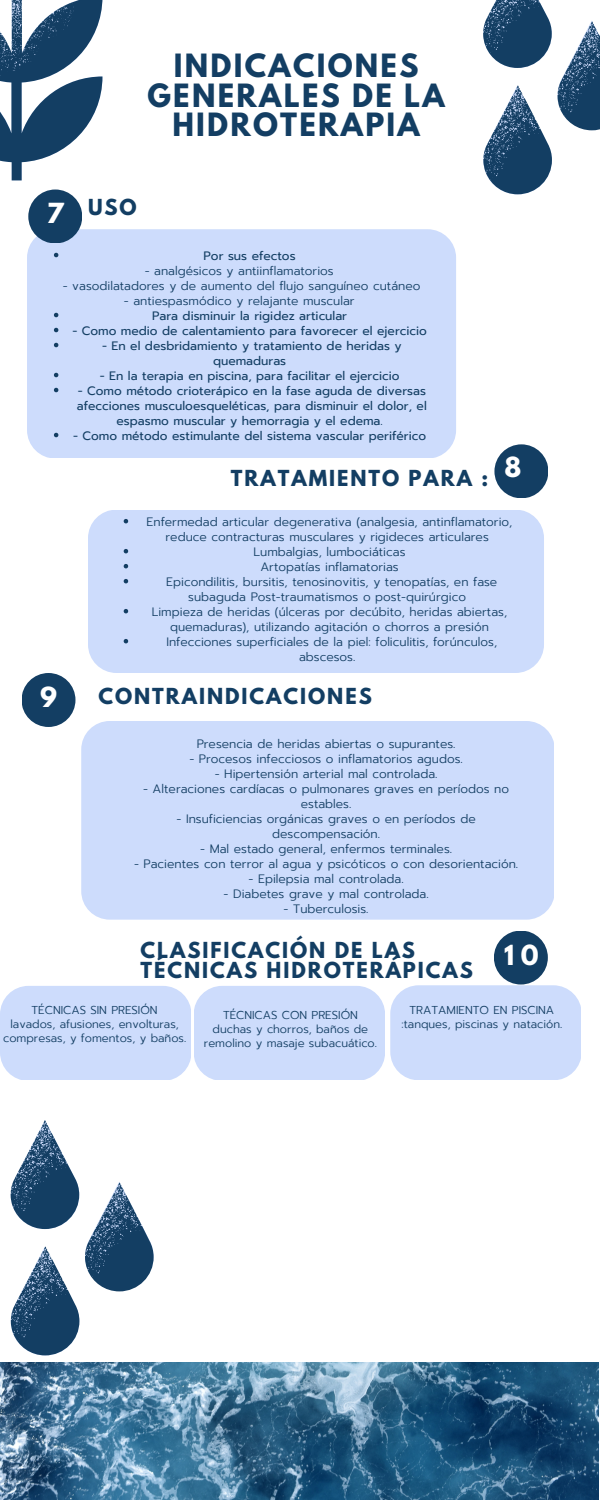
<style>
.page{position:relative;width:600px;height:1500px;background:#fff}
.page>*{position:absolute;margin:0;border:0;box-sizing:border-box;transform-origin:0 0}
.t1{font:700 28.4px/29.6px "League Spartan";letter-spacing:.08em;color:#133e63;text-align:center}
.t2{font:700 24.6px "League Spartan";color:#fff}
.t3{font:700 19.6px/20.2px "League Spartan";letter-spacing:.1em;color:#133e63}
.t4{font:300 12.2px/15px "Prompt";color:#133e63;text-align:center}
.t5{font:12.2px/15px "Prompt";color:#133e63;text-align:center}
.t6{font:300 11.4px/14.1px "Prompt";color:#133e63;text-align:center}
</style>
<div class="page">
<svg style="left:483px;top:0;width:117px;height:194px"></svg>
<img style="left:0;top:1363px;width:599px;height:137px">
<div style="left:27px;top:229px;width:429px;height:229px;background:#cddcfc"></div>
<div style="left:88px;top:510px;width:456px;height:163px;background:#cddcfc;border-radius:28px"></div>
<div style="left:81px;top:721px;width:473px;height:199px;background:#cddcfc;border-radius:28px"></div>
<div style="left:28px;top:190px;width:54px;height:53px;background:#133e63;border-radius:50%"></div>
<svg style="left:124px;top:519px;width:4px;height:4px"></svg>
<svg style="left:124px;top:549px;width:4px;height:4px"></svg>
<svg style="left:124px;top:564px;width:4px;height:4px"></svg>
<svg style="left:124px;top:579px;width:4px;height:4px"></svg>
<svg style="left:124px;top:609px;width:4px;height:4px"></svg>
<svg style="left:124px;top:639px;width:4px;height:4px"></svg>
<div style="left:494px;top:444px;width:54px;height:54px;background:#133e63;border-radius:50%"></div>
<div style="left:494px;top:931px;width:54px;height:54px;background:#133e63;border-radius:50%"></div>
<svg style="left:11px;top:1120px;width:143px;height:236px"></svg>
<svg style="left:0;top:0;width:102px;height:180px"></svg>
<svg style="left:54px;top:253px;width:4px;height:4px"></svg>
<svg style="left:54px;top:313px;width:4px;height:4px"></svg>
<svg style="left:54px;top:328px;width:4px;height:4px"></svg>
<svg style="left:54px;top:343px;width:4px;height:4px"></svg>
<svg style="left:54px;top:373px;width:4px;height:4px"></svg>
<svg style="left:54px;top:388px;width:4px;height:4px"></svg>
<svg style="left:54px;top:433px;width:4px;height:4px"></svg>
<div style="left:22px;top:673px;width:53px;height:54px;background:#133e63;border-radius:50%"></div>
<div style="left:0;top:986px;width:384px;height:94px;background:#cddcfc"></div>
<div style="left:390px;top:985px;width:191px;height:94px;background:#cddcfc"></div>
<h1 class="t1" style="left:147px;top:54px;width:299px">INDICACIONES<br>GENERALES DE LA<br>HIDROTERAPIA</h1>
<h2 class="t2" style="left:47px;top:201px;width:18px">7</h2>
<h3 class="t3" style="left:88px;top:200px;width:50px">USO</h3>
<p class="t5" style="left:204px;top:248px;width:94px">Por sus efectos</p>
<p class="t4" style="left:145px;top:263px;width:191px">- analgésicos y antiinflamatorios</p>
<p class="t4" style="left:63px;top:278px;width:359px">- vasodilatadores y de aumento del flujo sanguíneo cutáneo</p>
<p class="t4" style="left:124px;top:293px;width:232px">- antiespasmódico y relajante muscular</p>
<p class="t5" style="left:152px;top:308px;width:197px">Para disminuir la rigidez articular</p>
<p class="t5" style="left:72px;top:323px;width:356px">- Como medio de calentamiento para favorecer el ejercicio</p>
<p class="t5" style="left:102px;top:338px;width:301px">- En el desbridamiento y tratamiento de heridas y quemaduras</p>
<p class="t5" style="left:100px;top:368px;width:301px">- En la terapia en piscina, para facilitar el ejercicio</p>
<p class="t5" style="left:77px;top:383px;width:351px">- Como método crioterápico en la fase aguda de diversas afecciones musculoesqueléticas, para disminuir el dolor, el espasmo muscular y hemorragia y el edema.</p>
<p class="t5" style="left:73px;top:428px;width:355px">- Como método estimulante del sistema vascular periférico</p>
<h3 class="t3" style="left:231px;top:471px;width:259px">TRATAMIENTO PARA :</h3>
<h2 class="t2" style="left:505px;top:455px;width:18px">8</h2>
<h2 class="t2" style="left:40px;top:684px;width:18px">9</h2>
<p class="t4" style="left:147px;top:514px;width:367px">Enfermedad articular degenerativa (analgesia, antinflamatorio, reduce contracturas musculares y rigideces articulares Lumbalgias, lumbociáticas<br>Artopatías inflamatorias<br>Epicondilitis, bursitis, tenosinovitis, y tenopatías, en fase subaguda Post-traumatismos o post-quirúrgico<br>Limpieza de heridas (úlceras por decúbito, heridas abiertas, quemaduras), utilizando agitación o chorros a presión Infecciones superficiales de la piel: foliculitis, forúnculos, abscesos.</p>
<h3 class="t3" style="left:98px;top:689px;width:275px">CONTRAINDICACIONES</h3>
<p class="t4" style="left:197px;top:736px;width:260px">Presencia de heridas abiertas o supurantes.</p>
<p class="t4" style="left:189px;top:751px;width:275px">- Procesos infecciosos o inflamatorios agudos.</p>
<p class="t4" style="left:215px;top:766px;width:224px">- Hipertensión arterial mal controlada.</p>
<p class="t4" style="left:143px;top:781px;width:368px">- Alteraciones cardíacas o pulmonares graves en períodos no estables.</p>
<p class="t4" style="left:177px;top:811px;width:301px">- Insuficiencias orgánicas graves o en períodos de descompensación.</p>
<p class="t4" style="left:200px;top:841px;width:254px">- Mal estado general, enfermos terminales.</p>
<p class="t4" style="left:134px;top:856px;width:386px">- Pacientes con terror al agua y psicóticos o con desorientación.</p>
<p class="t4" style="left:249px;top:871px;width:157px">- Epilepsia mal controlada.</p>
<p class="t4" style="left:224px;top:886px;width:207px">- Diabetes grave y mal controlada.</p>
<p class="t4" style="left:284px;top:901px;width:86px">- Tuberculosis.</p>
<h3 class="t3" style="left:140px;top:943px;width:334px">CLASIFICACIÓN DE LAS<br>TÉCNICAS HIDROTERÁPICAS</h3>
<p class="t6" style="left:204px;top:1008px;width:175px">TÉCNICAS CON PRESIÓN duchas y chorros, baños de remolino y masaje subacuático.</p>
<p class="t6" style="left:402px;top:1003px;width:162px">TRATAMIENTO EN PISCINA :tanques, piscinas y natación.</p>
<h2 class="t2" style="left:504px;top:943px;width:36px">1 0</h2>
<p class="t6" style="left:3px;top:1003px;width:185px">TÉCNICAS SIN PRESIÓN<br>lavados, afusiones, envolturas, compresas, y fomentos, y baños.</p>
</div>
